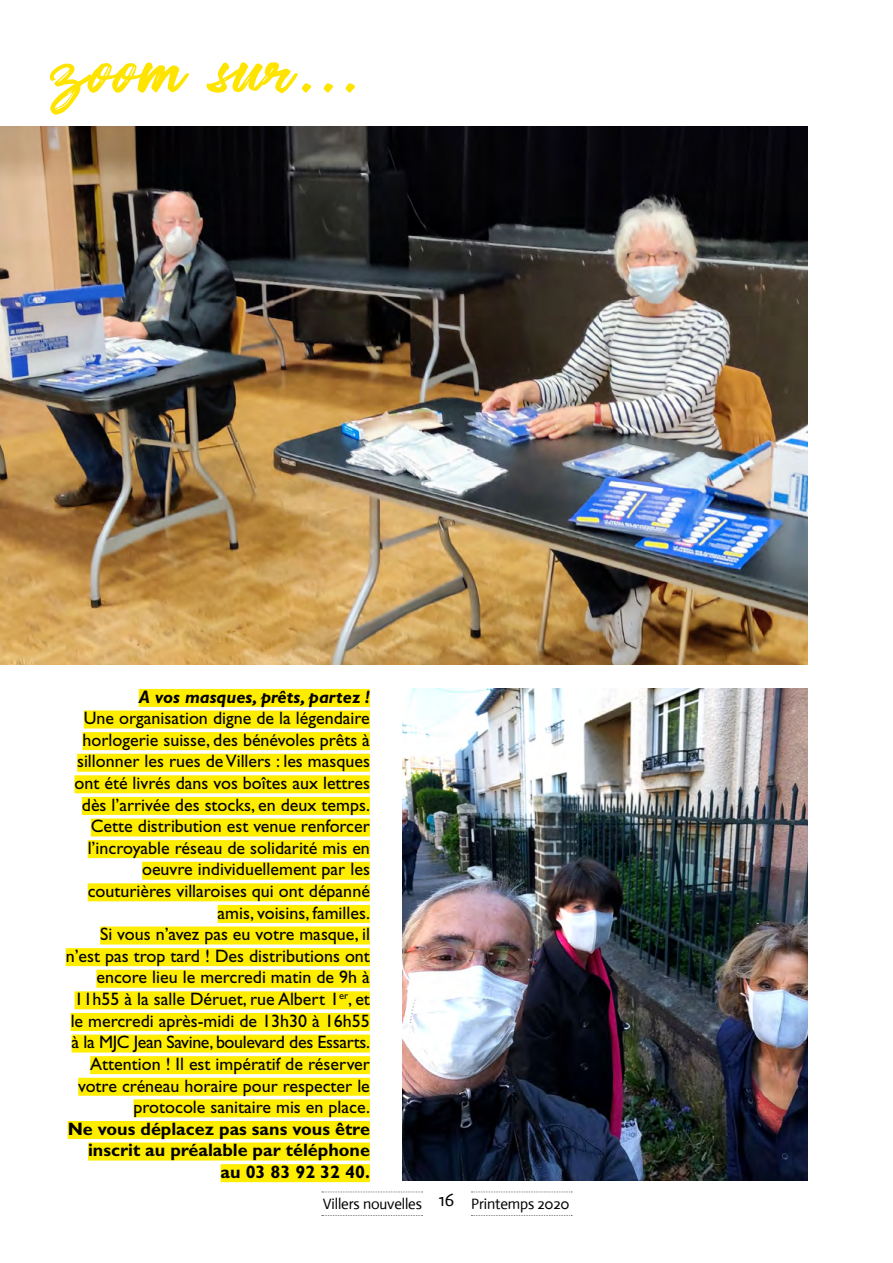
<style>
.page{position:relative;width:893px;height:1263px;background:#fff}
.page>*{position:absolute;margin:0;border:0;box-sizing:border-box;transform-origin:0 0}
.t1{font:61.5px "Robusta Demo";letter-spacing:.04em;color:#ffe400}
.t2{font:18px/21.6px "Gill Sans Std";color:#000;text-align:right}
.t3{font:700 18px/21.6px "Gill Sans Std";color:#000;text-align:right}
.t4{font:italic 700 18px "Gill Sans Std";color:#000}
.t5{font:15px "Actor";letter-spacing:-.01em;color:#000}
</style>
<div class="page">
<svg style="left:322px;top:1191px;width:101px;height:1px"></svg>
<svg style="left:322px;top:1215px;width:101px;height:1px"></svg>
<svg style="left:471px;top:1191px;width:101px;height:1px"></svg>
<svg style="left:471px;top:1215px;width:101px;height:1px"></svg>
<img style="left:0;top:126px;width:808px;height:538px">
<img style="left:403px;top:689px;width:405px;height:491px">
<div style="left:139px;top:689px;width:231px;height:18px;background:#ffed00"></div>
<div style="left:84px;top:710px;width:286px;height:18px;background:#ffed00"></div>
<div style="left:82px;top:732px;width:288px;height:18px;background:#ffed00"></div>
<div style="left:77px;top:754px;width:293px;height:18px;background:#ffed00"></div>
<div style="left:74px;top:775px;width:296px;height:18px;background:#ffed00"></div>
<div style="left:82px;top:797px;width:288px;height:18px;background:#ffed00"></div>
<div style="left:91px;top:818px;width:279px;height:18px;background:#ffed00"></div>
<div style="left:88px;top:840px;width:282px;height:18px;background:#ffed00"></div>
<div style="left:142px;top:862px;width:228px;height:18px;background:#ffed00"></div>
<div style="left:88px;top:883px;width:282px;height:18px;background:#ffed00"></div>
<div style="left:218px;top:905px;width:152px;height:18px;background:#ffed00"></div>
<div style="left:100px;top:926px;width:270px;height:18px;background:#ffed00"></div>
<div style="left:66px;top:948px;width:304px;height:18px;background:#ffed00"></div>
<div style="left:96px;top:970px;width:274px;height:18px;background:#ffed00"></div>
<div style="left:75px;top:991px;width:295px;height:18px;background:#ffed00"></div>
<div style="left:71px;top:1013px;width:299px;height:18px;background:#ffed00"></div>
<div style="left:72px;top:1034px;width:298px;height:18px;background:#ffed00"></div>
<div style="left:90px;top:1056px;width:280px;height:18px;background:#ffed00"></div>
<div style="left:78px;top:1078px;width:292px;height:18px;background:#ffed00"></div>
<div style="left:134px;top:1099px;width:236px;height:18px;background:#ffed00"></div>
<div style="left:68px;top:1121px;width:302px;height:18px;background:#ffed00"></div>
<div style="left:88px;top:1142px;width:282px;height:18px;background:#ffed00"></div>
<div style="left:221px;top:1164px;width:149px;height:18px;background:#ffed00"></div>
<h1 class="t1" style="left:47px;top:42px;width:311px">zoom sur...</h1>
<p class="t4" style="left:139px;top:686px;width:233px">A vos masques, prêts, partez !</p>
<p class="t2" style="left:66px;top:707px;width:306px">Une organisation digne de la légendaire horlogerie suisse, des bénévoles prêts à sillonner les rues de Villers : les masques ont été livrés dans vos boîtes aux lettres dès l’arrivée des stocks, en deux temps.<br>Cette distribution est venue renforcer l’incroyable réseau de solidarité mis en oeuvre individuellement par les couturières villaroises qui ont dépanné amis, voisins, familles.<br>Si vous n’avez pas eu votre masque, il n’est pas trop tard ! Des distributions ont encore lieu le mercredi matin de 9h à 11h55 à la salle Déruet, rue Albert 1<sup>er</sup>, et le mercredi après-midi de 13h30 à 16h55 à la MJC Jean Savine, boulevard des Essarts.<br>Attention ! Il est impératif de réserver votre créneau horaire pour respecter le protocole sanitaire mis en place.</p>
<p class="t3" style="left:68px;top:1118px;width:304px">Ne vous déplacez pas sans vous être inscrit au préalable par téléphone au 03 83 92 32 40.</p>
<p class="t5" style="left:323px;top:1195px;width:248px">Villers nouvelles <sup>16</sup> Printemps 2020</p>
</div>
